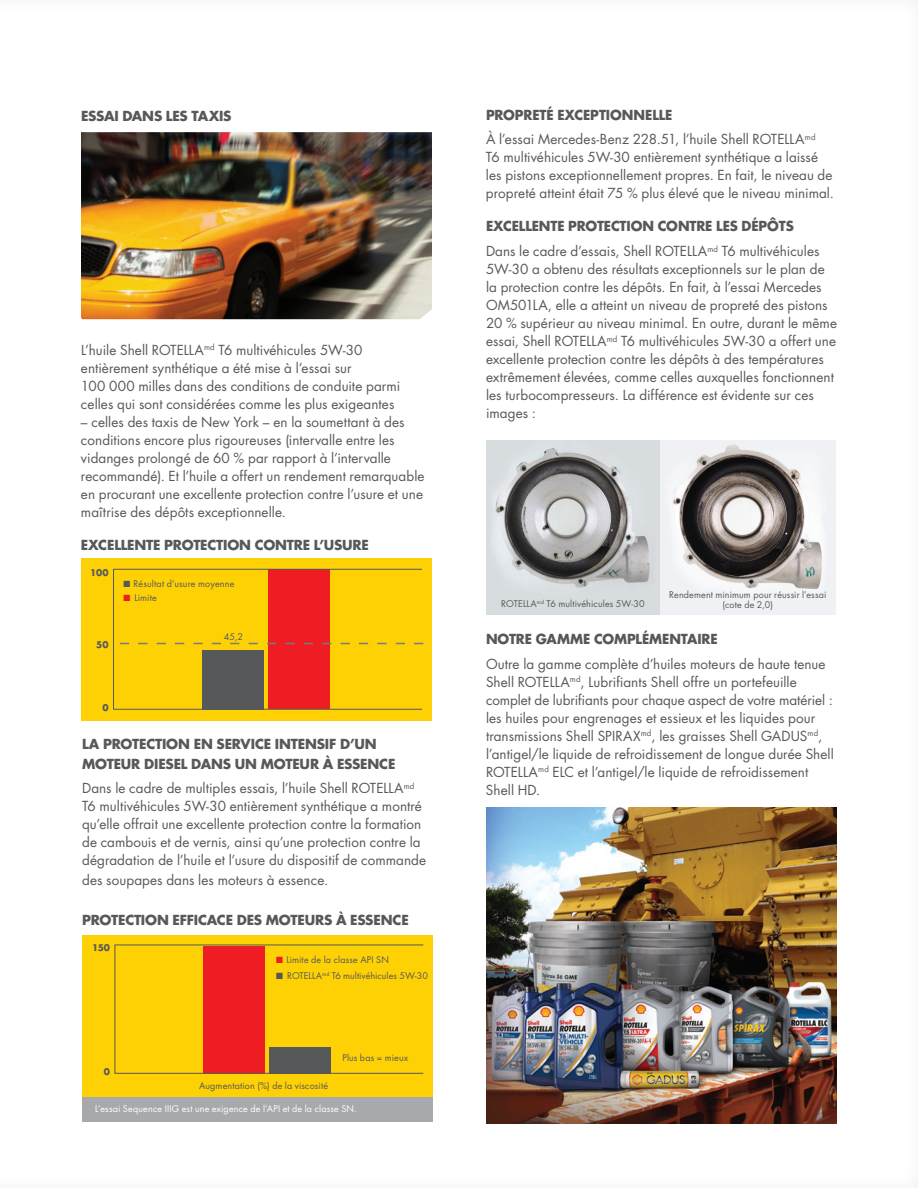
<style>
.page{position:relative;width:918px;height:1188px;background:#fff}
.page>*{position:absolute;margin:0;border:0;box-sizing:border-box;transform-origin:0 0}
.t1{font:13.5px/18px "Futura Std";letter-spacing:.005em;color:#57585a}
.t2{font:700 13.5px/19.5px "Futura Std";letter-spacing:-.015em;color:#57585a}
.t3{font:9px/10.5px "Futura Std";letter-spacing:.015em;color:#57585a;text-align:center}
.t4{font:9px "Futura Std";letter-spacing:.02em;color:#fff}
.t5{font:700 9px "Futura Std";letter-spacing:.01em;color:#57585a}
.s1{color:#ee1d23}
.s2{font-weight:700}
</style>
<div class="page">
<div style="left:81px;top:559px;width:351px;height:162px;background:#fed105"></div>
<div style="left:202px;top:651px;width:62px;height:59px;background:#57585a"></div>
<div style="left:268px;top:570px;width:62px;height:139px;background:#ee1d23"></div>
<div style="left:113px;top:569px;width:309px;height:141px;border:1px solid #57585a"></div>
<svg style="left:120px;top:643px;width:303px;height:1px"></svg>
<img style="left:486px;top:440px;width:349px;height:175px">
<div style="left:82px;top:935px;width:351px;height:162px;background:#fed105"></div>
<div style="left:269px;top:1047px;width:62px;height:27px;background:#57585a"></div>
<div style="left:203px;top:946px;width:62px;height:128px;background:#ee1d23"></div>
<div style="left:115px;top:945px;width:309px;height:129px;border:1px solid #57585a"></div>
<div style="left:82px;top:1097px;width:351px;height:25px;background:#a8a9ad"></div>
<img style="left:81px;top:132px;width:351px;height:187px">
<img style="left:486px;top:807px;width:351px;height:317px">
<p class="t2" style="left:81px;top:106px;width:152px">ESSAI DANS LES TAXIS</p>
<p class="t1" style="left:81px;top:341px;width:321px">L’huile Shell ROTELLA<sup>md</sup> T6 multivéhicules 5W-30 entièrement synthétique a été mise à l’essai sur<br>100 000 milles dans des conditions de conduite parmi celles qui sont considérées comme les plus exigeantes</p>
<p class="t1" style="left:81px;top:413px;width:345px">– celles des taxis de New York – en la soumettant à des conditions encore plus rigoureuses (intervalle entre les vidanges prolongé de 60 % par rapport à l’intervalle recommandé). Et l’huile a offert un rendement remarquable en procurant une excellente protection contre l’usure et une maîtrise des dépôts exceptionnelle.</p>
<p class="t2" style="left:81px;top:535px;width:290px">EXCELLENTE PROTECTION CONTRE L’USURE</p>
<p class="t5" style="left:90px;top:566px;width:20px">100</p>
<p class="t5" style="left:96px;top:638px;width:14px">50</p>
<p class="t3" style="left:123px;top:579px;width:113px">■ Résultat d’usure moyenne</p>
<p class="t3" style="left:123px;top:592px;width:35px"><span class="s1">■</span> Limite</p>
<p class="t3" style="left:224px;top:632px;width:21px">45,2</p>
<p class="t5" style="left:103px;top:701px;width:8px">0</p>
<p class="t2" style="left:82px;top:734px;width:315px">LA PROTECTION EN SERVICE INTENSIF D’UN<br>MOTEUR DIESEL DANS UN MOTEUR À ESSENCE</p>
<p class="t1" style="left:82px;top:780px;width:346px">Dans le cadre de multiples essais, l’huile Shell ROTELLA<sup>md </sup>T6 multivéhicules 5W-30 entièrement synthétique a montré qu’elle offrait une excellente protection contre la formation de cambouis et de vernis, ainsi qu’une protection contre la dégradation de l’huile et l’usure du dispositif de commande</p>
<p class="t1" style="left:82px;top:871px;width:248px">des soupapes dans les moteurs à essence.</p>
<p class="t2" style="left:82px;top:910px;width:328px">PROTECTION EFFICACE DES MOTEURS À ESSENCE</p>
<p class="t5" style="left:92px;top:942px;width:20px">150</p>
<p class="t5" style="left:104px;top:1066px;width:8px">0</p>
<p class="t3" style="left:276px;top:954px;width:114px"><span class="s1">■</span> Limite de la classe API SN</p>
<p class="t3" style="left:276px;top:970px;width:153px">■ ROTELLA<sup>md</sup> T6 multivéhicules 5W-30</p>
<p class="t3" style="left:342px;top:1052px;width:67px">Plus bas = mieux</p>
<p class="t3" style="left:199px;top:1081px;width:130px">Augmentation (%) de la viscosité</p>
<p class="t4" style="left:95px;top:1103px;width:263px">L’essai Sequence IIIG est une exigence de l’API et de la classe SN.</p>
<p class="t1" style="left:486px;top:102px;width:331px;line-height:24.8px"><span class="s2">PROPRETÉ EXCEPTIONNELLE<br></span>À l’essai Mercedes-Benz 228.51, l’huile Shell ROTELLA<sup>md</sup></p>
<p class="t1" style="left:486px;top:149px;width:349px">T6 multivéhicules 5W-30 entièrement synthétique a laissé les pistons exceptionnellement propres. En fait, le niveau de propreté atteint était 75 % plus élevé que le niveau minimal.</p>
<p class="t1" style="left:486px;top:214px;width:335px;line-height:24.8px"><span class="s2">EXCELLENTE PROTECTION CONTRE LES DÉPÔTS<br></span>Dans le cadre d’essais, Shell ROTELLA<sup>md</sup> T6 multivéhicules</p>
<p class="t1" style="left:486px;top:260px;width:353px">5W-30 a obtenu des résultats exceptionnels sur le plan de la protection contre les dépôts. En fait, à l’essai Mercedes OM501LA, elle a atteint un niveau de propreté des pistons 20 % supérieur au niveau minimal. En outre, durant le même essai, Shell ROTELLA<sup>md</sup> T6 multivéhicules 5W-30 a offert une excellente protection contre les dépôts à des températures extrêmement élevées, comme celles auxquelles fonctionnent les turbocompresseurs. La différence est évidente sur ces images :</p>
<p class="t3" style="left:501px;top:598px;width:145px">ROTELLA<sup>md</sup> T6 multivéhicules 5W-30</p>
<p class="t3" style="left:669px;top:589px;width:159px">Rendement minimum pour réussir l’essai (cote de 2,0)</p>
<p class="t2" style="left:486px;top:629px;width:233px">NOTRE GAMME COMPLÉMENTAIRE</p>
<p class="t1" style="left:486px;top:655px;width:349px">Outre la gamme complète d’huiles moteurs de haute tenue Shell ROTELLA<sup>md</sup>, Lubrifiants Shell offre un portefeuille complet de lubrifiants pour chaque aspect de votre matériel : les huiles pour engrenages et essieux et les liquides pour transmissions Shell SPIRAX<sup>md</sup>, les graisses Shell GADUS<sup>md</sup>, l’antigel/le liquide de refroidissement de longue durée Shell ROTELLA<sup>md</sup> ELC et l’antigel/le liquide de refroidissement Shell HD.</p>
</div>
